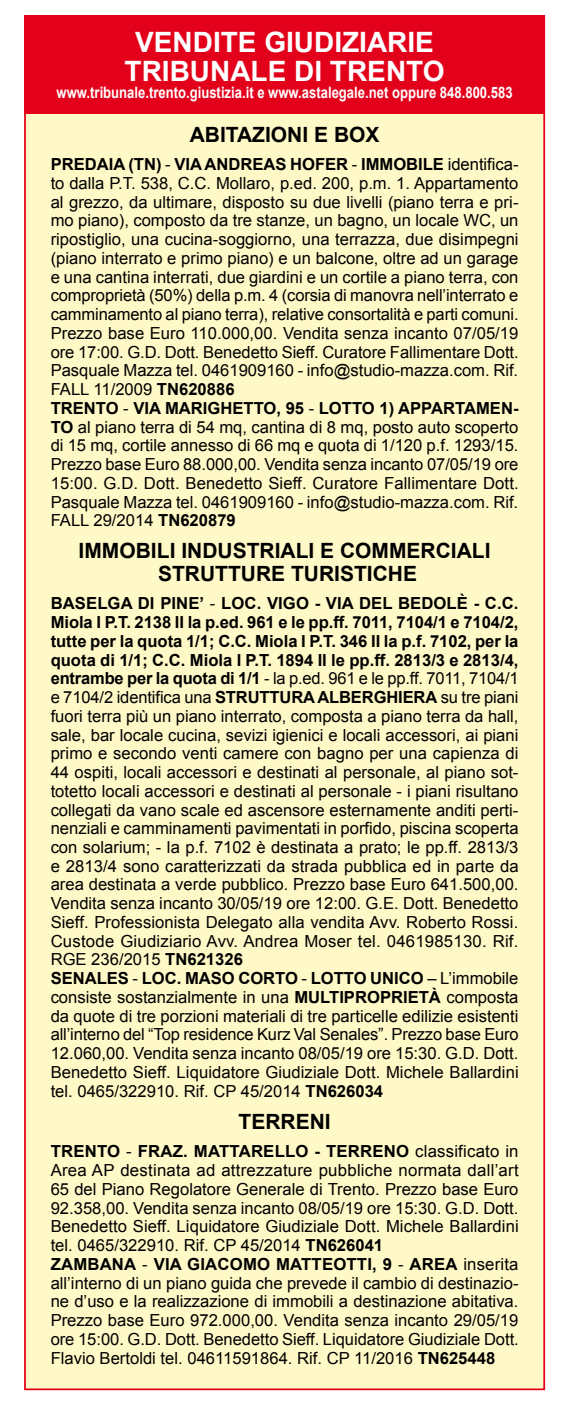
<style>
.page{position:relative;width:583px;height:1419px;background:#fff}
.page>*{position:absolute;margin:0;border:0;box-sizing:border-box;transform-origin:0 0}
.t1{font:700 28px "Arial";color:#fff}
.t2{font:700 21px/22.2px "Arial";color:#000}
.t3{font:16.62px/18.7px "Arial";color:#000}
.t4{font:700 16.62px/18.7px "Arial";color:#000;text-align:justify}
.t5{font:700 15.75px "Arial";color:#fff;scale:.83 1}
.s1{font-weight:700}
.s2{font-weight:400}
</style>
<div class="page">
<div style="left:25px;top:16px;width:519px;height:1372px;background:#fff9c7"></div>
<div style="left:24px;top:15px;width:521px;height:99px;background:#e2001a"></div>
<h1 class="t1" style="left:135px;top:23px;width:93px">VEN DITE</h1>
<h1 class="t1" style="left:264px;top:23px;width:156px">GIU DIZIARIE</h1>
<h1 class="t1" style="left:125px;top:53px;width:55px">TRIBUN</h1>
<h1 class="t1" style="left:230px;top:53px;width:157px">ALE DI TRENTO</h1>
<p class="t5" style="left:57px;top:82px;width:551px">www.tribunale.trento.giustizia.it e www.astalegale.net oppure 848.800.583</p>
<p class="t2" style="left:190px;top:124px;width:191px">Abitazioni e box</p>
<p class="t3" style="left:51px;top:155px;width:469px"><span class="s1">PREDAIA (TN)</span> - <span class="s1">VIA ANDREAS HOFER</span> - <span class="s1">IMMOBI LE</span> identifica&shy;to dalla P.T. 538, C.C. Mollaro, p.ed. 200, p.m. 1. Appartamento al grezzo, da ultimare, disposto su due livelli (piano terra e pri&shy;mo piano), composto da tre stanze, un bagno, un locale WC, un ripostiglio, una cucina-soggiorno, una terrazza, due disimpegni (piano interrato e primo piano) e un balcone, oltre ad un garage e una cantina interrati, due giardini e un cortile a piano terra, con comproprietà (50%) della p.m. 4 (corsia di manovra nell’interrato e camminamento al piano terra), relative consortalità e parti comuni.<br>Prezzo base Euro 110.000,00. Vendita senza incanto 07/05/19 ore 17:00. G.D. Dott. Benedetto Sieff. Curatore Fallimentare Dott.<br>Pasquale Mazza tel. 0461909160 - info@studio-mazza.com. Rif.<br>FALL 11/2009 <span class="s1">TN 620886<br>TRENTO</span></p>
<p class="t3" style="left:51px;top:399px;width:469px;text-align:justify;text-indent:329px"><span class="s1">1) APPARTAMEN - TO</span> al piano terra di 54 mq, cantina di 8 mq, posto auto scoperto di 15 mq, cortile annesso di 66 mq e quota di 1/120 p.f. 1293/15.<br>Prezzo base Euro 88.000,00. Vendita senza incanto 07/05/19 ore 15:00. G.D. Dott. Benedetto Sieff. Curatore Fallimentare Dott.<br>Pasquale Mazza tel. 0461909160 - info@studio-mazza.com. Rif.<br>FALL 29/2014 <span class="s1">TN 620879</span></p>
<p class="t2" style="left:79px;top:540px;width:14px">Imm</p>
<p class="t2" style="left:158px;top:540px;width:334px;text-indent:-39px">obili industriali e comm erciali strutture turistiche</p>
<p class="t4" style="left:51px;top:594px;width:469px">BASELGA DI PINE’ <span class="s2">-</span> LOC. VIGO - VIA DEL BEDOLÈ - C.C.<br>Miola I P.T. 2138 II la p.ed. 961 e le pp.ff. 7011, 7104/1 e 7104/2, tutte per la quota 1/1; C.C. Miola I P.T. 346 II la p.f. 7102, per la quota di 1/1; C.C. Miola I P.T. 1894 II le pp.ff. 2813/3 e 2813/4, entrambe per la quota di 1/1 <span class="s2">- la p.ed. 961 e le pp.ff. 7011, 7104/1 e 7104/2 identifica una</span> STRUTTU</p>
<p class="t4" style="left:123px;top:399px;width:121px"><span class="s2">-</span> VIA MARIGHETTO</p>
<p class="t4" style="left:276px;top:399px;width:65px">, 95 <span class="s2">-</span> LOTTO</p>
<p class="t3" style="left:51px;top:688px;width:470px;text-indent:241px"><span class="s1">RA ALBERGHIERA</span> su tre piani fuori terra più un piano interrato, composta a piano terra da hall, sale, bar locale cucina, sevizi igienici e locali accessori, ai piani primo e secondo venti camere con bagno per una capienza di 44 ospiti, locali accessori e destinati al personale, al piano sot&shy;totetto locali accessori e destinati al personale - i piani risultano collegati da vano scale ed ascensore esternamente anditi perti&shy;nenziali e camminamenti pavimentati in porfido, piscina scoperta con solarium; - la p.f. 7102 è destinata a prato; le pp.ff. 2813/3 e 2813/4 sono caratterizzati da strada pubblica ed in parte da area destinata a verde pubblico. Prezzo base Euro 641.500,00.<br>Vendita senza incanto 30/05/19 ore 12:00. G.E. Dott. Benedetto Sieff. Professionista Delegato alla vendita Avv. Roberto Rossi.<br>Custode Giudiziario Avv. Andrea Moser tel. 0461985130. Rif.<br>RGE 236/2015 <span class="s1">TN621326<br>SENALES</span> - <span class="s1">LOC . MASO CORTO</span> - <span class="s1">LOTTO</span></p>
<p class="t4" style="left:370px;top:969px;width:12px">UNICO</p>
<p class="t3" style="left:51px;top:969px;width:470px;text-align:justify;text-indent:377px">– L’immobile consiste sostanzialmente in una <span class="s1">MULTI PROPRIETÀ</span> composta da quote di tre porzioni materiali di tre particelle edilizie esistenti all’interno del “Top residence Kurz Val Senales”. Prezzo base Euro 12.060,00. Vendita senza incanto 08/05/19 ore 15:30. G.D. Dott.<br>Benedetto Sieff. Liquidatore Giudiziale Dott. Michele Ballardini tel. 0465/322910. Rif. CP 45/2014 <span class="s1">TN 626034</span></p>
<p class="t2" style="left:238px;top:1110px;width:94px">Terreni</p>
<p class="t4" style="left:51px;top:1142px;width:35px">TRENTO</p>
<p class="t4" style="left:126px;top:1142px;width:259px"><span class="s2">-</span> FRAZ. MATTARELLO - TE RRENO</p>
<p class="t3" style="left:51px;top:1142px;width:469px;text-indent:364px">classificato in Area AP destinata ad attrezzature pubbliche normata dall’art 65 del Piano Regolatore Generale di Trento. Prezzo base Euro 92.358,00. Vendita senza incanto 08/05/19 ore 15:30. G.D. Dott.<br>Benedetto Sieff. Liquidatore Giudiziale Dott. Michele Ballardini tel. 0465/322910. Rif. CP 45/2014 <span class="s1">TN 626041<br>ZAMBANA</span> - <span class="s1">VIA GIACO MO MATTEOTTI</span></p>
<p class="t3" style="left:51px;top:1254px;width:470px;text-align:justify;text-indent:321px"><span class="s1">, 9</span> - <span class="s1">AREA</span> inserita all’interno di un piano guida che prevede il cambio di destinazio&shy;ne d’uso e la realizzazione di immobili a destinazione abitativa.<br>Prezzo base Euro 972.000,00. Vendita senza incanto 29/05/19 ore 15:00. G.D. Dott. Benedetto Sieff. Liquidatore Giudiziale Dott.<br>Flavio Bertoldi tel. 04611591864. Rif. CP 11/2016 <span class="s1">TN625448</span></p>
</div>
